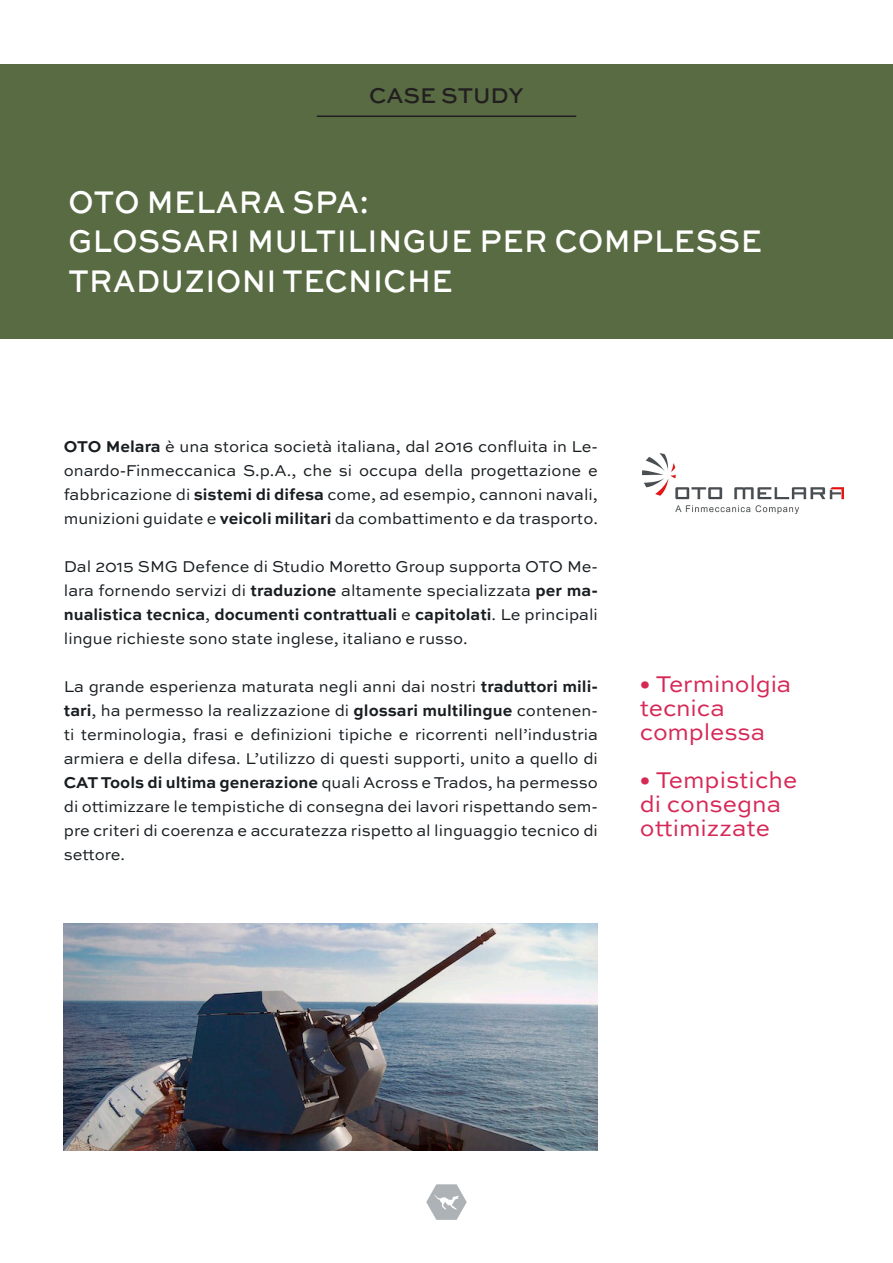
<style>
.page{position:relative;width:893px;height:1263px;background:#fff}
.page>*{position:absolute;margin:0;border:0;box-sizing:border-box;transform-origin:0 0}
.t1{font:500 33px "Sweet Sans Pro";letter-spacing:.02em;color:#fff;scale:.9 1}
.t2{font:24px/24px "Sweet Sans Pro";color:#d62856}
.t3{font:500 22.5px "Sweet Sans Pro";color:#231f20}
.t4{font:16.5px/24px "Sweet Sans Pro";color:#181d20;text-align:justify}
.s1{font-weight:700}
</style>
<div class="page">
<svg style="left:426px;top:1184px;width:41px;height:36px"></svg>
<div style="left:0;top:64px;width:893px;height:275px;background:#586b42"></div>
<img style="left:642px;top:454px;width:202px;height:59px">
<img style="left:64px;top:923px;width:534px;height:227px">
<hr style="left:892px;top:439px;width:1px;height:227px;background:#d62856">
<hr style="left:317px;top:116px;width:259px;height:1px;background:#231f20">
<p class="t3" style="left:369px;top:79px;width:156px">CASE STUDY</p>
<p class="t1" style="left:68px;top:177px;width:335px">OTO MELARA SPA:</p>
<p class="t1" style="left:68px;top:217px;width:772px">GLOSSARI MULTILINGUE PER COMPLESSE</p>
<p class="t1" style="left:68px;top:256px;width:429px">TRADUZIONI TECNICHE</p>
<p class="t4" style="left:64px;top:433px;width:536px"><span class="s1">OTO Melara</span> è una storica società italiana, dal 2016 confluita in Le&shy;onardo-Finmeccanica S.p.A., che si occupa della progettazione e fabbricazione di <span class="s1">sistemi di difesa</span> come, ad esempio, cannoni navali, munizioni guidate e <span class="s1">veicoli militari</span> da combattimento e da trasporto.</p>
<p class="t4" style="left:64px;top:553px;width:536px">Dal 2015 SMG Defence di Studio Moretto Group supporta OTO Me&shy;lara fornendo servizi di <span class="s1">traduzione</span> altamente specializzata <span class="s1">per ma&shy;nualistica tecnica</span>, <span class="s1">documenti contrattuali</span> e <span class="s1">capitolati</span>. Le principali lingue richieste sono state inglese, italiano e russo.</p>
<p class="t4" style="left:64px;top:673px;width:536px">La grande esperienza maturata negli anni dai nostri <span class="s1">traduttori mili&shy;tari</span>, ha permesso la realizzazione di <span class="s1">glossari multilingue</span> contenen&shy;ti terminologia, frasi e definizioni tipiche e ricorrenti nell’industria armiera e della difesa. L’utilizzo di questi supporti, unito a quello di <span class="s1">CAT Tools di ultima generazione</span> quali Across e Trados, ha permesso di ottimizzare le tempistiche di consegna dei lavori rispettando sem&shy;pre criteri di coerenza e accuratezza rispetto al linguaggio tecnico di settore.</p>
<p class="t2" style="left:640px;top:671px;width:153px">• Terminolgia tecnica</p>
<p class="t2" style="left:640px;top:719px;width:127px">complessa</p>
<p class="t2" style="left:640px;top:767px;width:159px">• Tempistiche</p>
<p class="t2" style="left:640px;top:791px;width:143px">di consegna</p>
<p class="t2" style="left:640px;top:815px;width:132px">ottimizzate</p>
</div>
